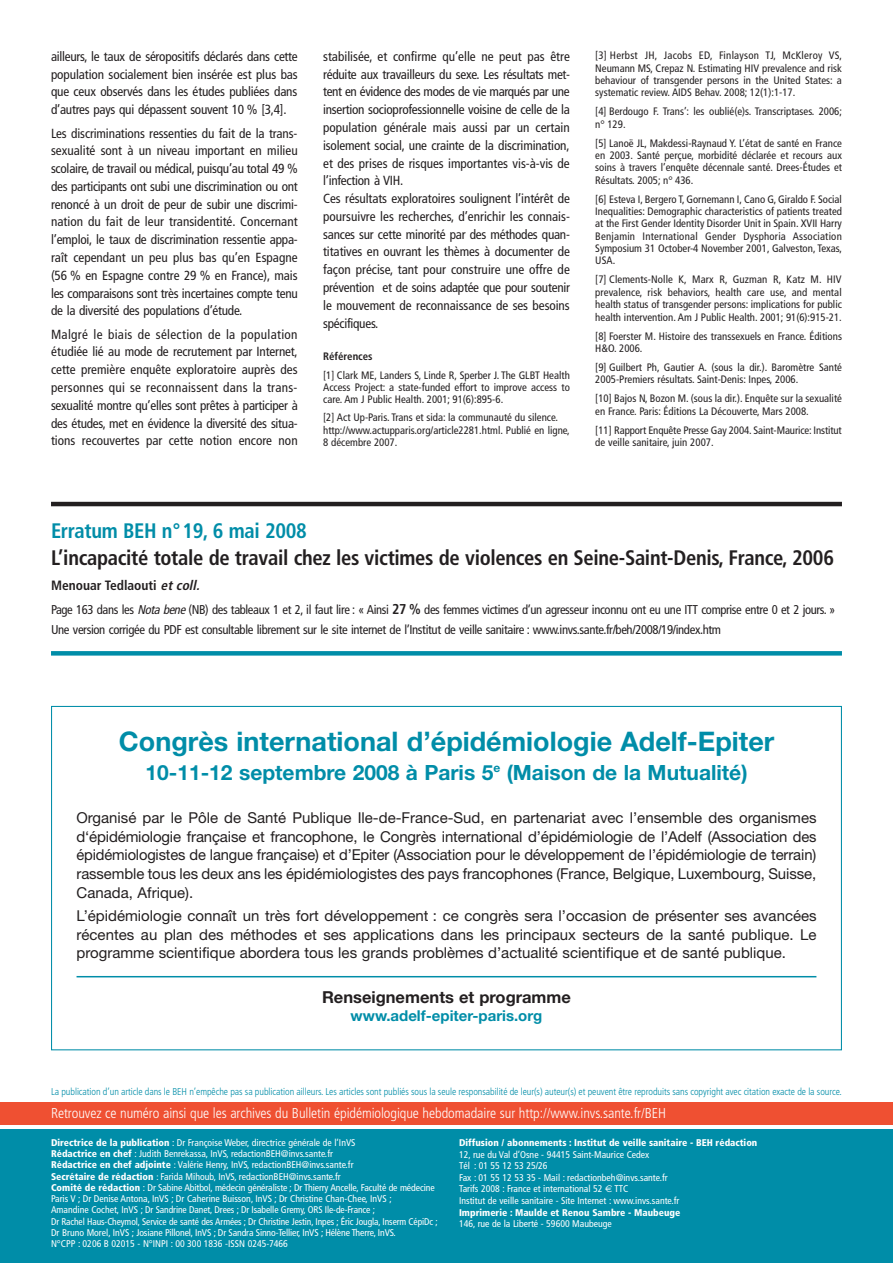
<style>
.page{position:relative;width:893px;height:1263px;background:#fff}
.page>*{position:absolute;margin:0;border:0;box-sizing:border-box;transform-origin:0 0}
.t1{font:700 27px "Helvetica Neue";color:#008da8}
.t2{font:700 condensed 21px "Frutiger";letter-spacing:-.015em;color:#231f20}
.t3{font:700 21px "Helvetica Neue";color:#008da8}
.t4{font:700 condensed 21px "Frutiger";letter-spacing:-.015em;color:#008da8}
.t5{font:700 16.5px "Helvetica Neue";color:#231f20}
.t6{font:15px/18.8px "Helvetica Neue";color:#231f20;text-align:justify}
.t7{font:700 15px "Helvetica Neue";color:#008da8}
.t8{font:300 condensed 14.25px "Frutiger";letter-spacing:-.005em;color:#fff}
.t9{font:700 condensed 13.5px "Frutiger";color:#231f20}
.t10{font:condensed 13.2px/17.9px "Frutiger";letter-spacing:-.01em;color:#231f20;text-align:justify}
.t11{font:condensed 12.75px/20.1px "Frutiger";letter-spacing:-.03em;color:#231f20}
.t12{font:condensed 10.8px/12.3px "Frutiger";color:#231f20}
.t13{font:700 condensed 10.8px "Frutiger";color:#231f20}
.t14{font:300 condensed 9.9px "Frutiger";letter-spacing:-.005em;color:#008da8}
.t15{font:condensed 9.75px/11.2px "Frutiger";color:#fff}
.t16{font:900 condensed 9.75px "Frutiger";color:#fff}
.s1{font-style:italic}
.s2{font-weight:700;font-size:14.25px}
.s3{font-weight:900}
.s4{font-size:9px}
.s5{font-family:"Euro Sans";font-stretch:normal}
</style>
<div class="page">
<div style="left:0;top:1129px;width:893px;height:134px;background:#008da8"></div>
<div style="left:0;top:1102px;width:893px;height:22px;background:#ef5032"></div>
<hr style="left:51px;top:502px;width:791px;height:4px;background:#231f20">
<div style="left:51px;top:651px;width:791px;height:5px;background:#008da8"></div>
<hr style="left:77px;top:976px;width:739px;height:1px;background:#008da8">
<p class="t10" style="left:51px;top:48px;width:248px">ailleurs, le taux de séropositifs déclarés dans cette population socialement bien insérée est plus bas que ceux observés dans les études publiées dans d’autres pays qui dépassent souvent 10 % [3,4].</p>
<p class="t10" style="left:51px;top:125px;width:248px">Les discriminations ressenties du fait de la trans&shy;sexualité sont à un niveau important en milieu scolaire, de travail ou médical, puisqu’au total 49 % des participants ont subi une discrimination ou ont renoncé à un droit de peur de subir une discrimi&shy;nation du fait de leur transidentité. Concernant l’emploi, le taux de discrimination ressentie appa&shy;raît cependant un peu plus bas qu’en Espagne (56 % en Espagne contre 29 % en France), mais les comparaisons sont très incertaines compte tenu de la diversité des populations d’étude.</p>
<p class="t10" style="left:51px;top:326px;width:248px">Malgré le biais de sélection de la population étudiée lié au mode de recrutement par Internet, cette première enquête exploratoire auprès des personnes qui se reconnaissent dans la trans&shy;sexualité montre qu’elles sont prêtes à participer à des études, met en évidence la diversité des situa&shy;tions recouvertes par cette notion encore non</p>
<p class="t10" style="left:323px;top:48px;width:248px;text-align:left">stabilisée, et confirme qu’elle ne peut pas être réduite aux travailleurs du sexe. Les résultats met&shy;tent en évidence des modes de vie marqués par une insertion socioprofessionnelle voisine de celle de la population générale mais aussi par un certain isolement social, une crainte de la discrimination, et des prises de risques importantes vis-à-vis de l’infection à VIH.<br>Ces résultats exploratoires soulignent l’intérêt de poursuivre les recherches, d’enrichir les connais&shy;sances sur cette minorité par des méthodes quan&shy;titatives en ouvrant les thèmes à documenter de façon précise, tant pour construire une offre de prévention et de soins adaptée que pour soutenir le mouvement de reconnaissance de ses besoins spécifiques.</p>
<p class="t13" style="left:323px;top:352px;width:51px">Références</p>
<p class="t12" style="left:323px;top:370px;width:248px;text-align:justify">[1] Clark ME, Landers S, Linde R, Sperber J. The GLBT Health Access Project: a state-funded effort to improve access to care. Am J Public Health. 2001; 91(6):895-6.</p>
<p class="t12" style="left:323px;top:412px;width:248px">[2] Act Up-Paris. Trans et sida: la communauté du silence. http://www.actupparis.org/article2281.html. Publié en ligne,<br>8 décembre 2007.</p>
<p class="t12" style="left:595px;top:50px;width:248px;text-align:justify">[3] Herbst JH, Jacobs ED, Finlayson TJ, McKleroy VS, Neumann MS, Crepaz N. Estimating HIV prevalence and risk behaviour of transgender persons in the United States: a systematic review. AIDS Behav. 2008; 12(1):1-17.</p>
<p class="t12" style="left:595px;top:106px;width:248px">[4] Berdougo F. Trans’: les oublié(e)s. Transcriptases. 2006; n° 129.</p>
<p class="t12" style="left:595px;top:137px;width:248px;text-align:justify">[5] Lanoë JL, Makdessi-Raynaud Y. L’état de santé en France en 2003. Santé perçue, morbidité déclarée et recours aux soins à travers l’enquête décennale santé. Drees-Études et Résultats. 2005; n° 436.</p>
<p class="t12" style="left:595px;top:194px;width:248px;text-align:justify">[6] Esteva I, Bergero T, Gornemann I, Cano G, Giraldo F. Social Inequalities: Demographic characteristics of patients treated at the First Gender Identity Disorder Unit in Spain. XVII Harry Benjamin International Gender Dysphoria Association Symposium 31 October-4 November 2001, Galveston, Texas, USA.</p>
<p class="t12" style="left:595px;top:274px;width:248px;text-align:justify">[7] Clements-Nolle K, Marx R, Guzman R, Katz M. HIV prevalence, risk behaviors, health care use, and mental health status of transgender persons: implications for public health intervention. Am J Public Health. 2001; 91(6):915-21.</p>
<p class="t12" style="left:595px;top:330px;width:248px">[8] Foerster M. Histoire des transsexuels en France. Éditions<br>H&amp;O. 2006.</p>
<p class="t12" style="left:595px;top:362px;width:248px">[9] Guilbert Ph, Gautier A. (sous la dir.). Baromètre Santé<br>2005-Premiers résultats. Saint-Denis: Inpes, 2006.</p>
<p class="t12" style="left:595px;top:393px;width:248px">[10] Bajos N, Bozon M. (sous la dir.). Enquête sur la sexualité en France. Paris: Éditions La Découverte, Mars 2008.</p>
<p class="t12" style="left:595px;top:424px;width:248px">[11] Rapport Enquête Presse Gay 2004. Saint-Maurice: Institut de veille sanitaire, juin 2007.</p>
<h2 class="t4" style="left:51px;top:522px;width:257px">Erratum BEH n°19, 6 mai 2008</h2>
<h2 class="t2" style="left:51px;top:549px;width:784px">L’incapacité totale de travail chez les victimes de violences en Seine-Saint-Denis, France, 2006</h2>
<p class="t9" style="left:51px;top:579px;width:153px">Menouar Tedlaouti <span class="s1">et coll.</span></p>
<p class="t11" style="left:51px;top:600px;width:786px">Page 163 dans les <span class="s1">Notabene</span>(NB) des tableaux 1 et 2, il faut lire : « Ainsi <span class="s2">27 %</span> des femmes victimes d’un agresseur inconnu ont eu une ITT comprise entre 0 et 2 jours. »<br>Une version corrigée du PDF est consultable librement sur le site internet de l’Institut de veille sanitaire : www.invs.sante.fr/beh/2008/19/index.htm</p>
<h1 class="t1" style="left:119px;top:731px;width:657px">Congrès international d’épidémiologie Adelf-Epiter</h1>
<h2 class="t3" style="left:146px;top:765px;width:603px">10-11-12 septembre 2008 à Paris 5<sup>e</sup> (Maison de la Mutualité)</h2>
<p class="t6" style="left:77px;top:810px;width:741px">Organisé par le Pôle de Santé Publique Ile-de-France-Sud, en partenariat avec l’ensemble des organismes d‘épidémiologie française et francophone, le Congrès international d’épidémiologie de l’Adelf (Association des épidémiologistes de langue française) et d’Epiter (Association pour le développement de l’épidémiologie de terrain) rassemble tous les deux ans les épidémiologistes des pays francophones (France, Belgique, Luxembourg, Suisse, Canada, Afrique).</p>
<p class="t6" style="left:77px;top:908px;width:742px">L’épidémiologie connaît un très fort développement : ce congrès sera l’occasion de présenter ses avancées récentes au plan des méthodes et ses applications dans les principaux secteurs de la santé publique. Le programme scientifique abordera tous les grands problèmes d’actualité scientifique et de santé publique.</p>
<p class="t5" style="left:322px;top:991px;width:250px">Renseignements et programme</p>
<p class="t7" style="left:351px;top:1010px;width:193px">www.adelf-epiter-paris.org</p>
<p class="t14" style="left:51px;top:1088px;width:792px">La publication d’un article dans le BEH n’empêche pas sa publication ailleurs. Les articles sont publiés sous la seule responsabilité de leur(s) auteur(s) et peuvent être reproduits sans copyright avec citation exacte de la source.</p>
<p class="t8" style="left:51px;top:1107px;width:616px">Retrouvez ce numéro ainsi que les archives du Bulletin épidémiologique hebdomadaire sur http://www.invs.sante.fr/BEH</p>
<p class="t15" style="left:51px;top:1138px;width:388px"><span class="s3">Directrice de la publication</span> : Dr Françoise Weber, directrice générale de l’InVS<br><span class="s3">Rédactrice en chef</span> : Judith Benrekassa, InVS, redactionBEH@invs.sante.fr<br><span class="s3">Rédactrice en chef adjointe</span> <span class="s4">:</span> Valérie Henry, InVS, redactionBEH@invs.sante.fr<br><span class="s3">Secrétaire de rédaction</span> <span class="s4">:</span> Farida Mihoub, InVS, redactionBEH@invs.sante.fr<br><span class="s3">Comité de rédaction</span> : Dr Sabine Abitbol, médecin généraliste ; Dr Thierry Ancelle, Faculté de médecine Paris V ; Dr Denise Antona, InVS ; Dr Caherine Buisson, InVS ; Dr Christine Chan-Chee, InVS ;<br>Amandine Cochet, InVS ; Dr Sandrine Danet, Drees ; Dr Isabelle Gremy, ORS Ile-de-France ;<br>Dr Rachel Haus-Cheymol, Service de santé des Armées ; Dr Christine Jestin, Inpes ; Éric Jougla, Inserm CépiDc ; Dr Bruno Morel, InVS ; Josiane Pillonel, InVS ; Dr Sandra Sinno-Tellier, InVS ; Hélène Therre, InVS.<br>N°CPP : 0206 B 02015 - N°INPI : 00 300 1836 -ISSN 0245-7466</p>
<p class="t16" style="left:459px;top:1138px;width:300px">Diffusion / abonnements : Institut de veille sanitaire - BEH rédaction</p>
<p class="t15" style="left:459px;top:1149px;width:222px;line-height:11.7px">12, rue du Val d’Osne - 94415 Saint-Maurice Cedex<br>Tél : 01 55 12 53 25/26<br>Fax : 01 55 12 53 35 - Mail : redactionbeh@invs.sante.fr Tarifs 2008 : France et international 52 <span class="s5">€</span> TTC<br>Institut de veille sanitaire - Site Internet : www.invs.sante.fr</p>
<p class="t16" style="left:459px;top:1208px;width:223px">Imprimerie : Maulde et Renou Sambre - Maubeuge</p>
<p class="t15" style="left:459px;top:1219px;width:154px">146, rue de la Liberté - 59600 Maubeuge</p>
</div>
